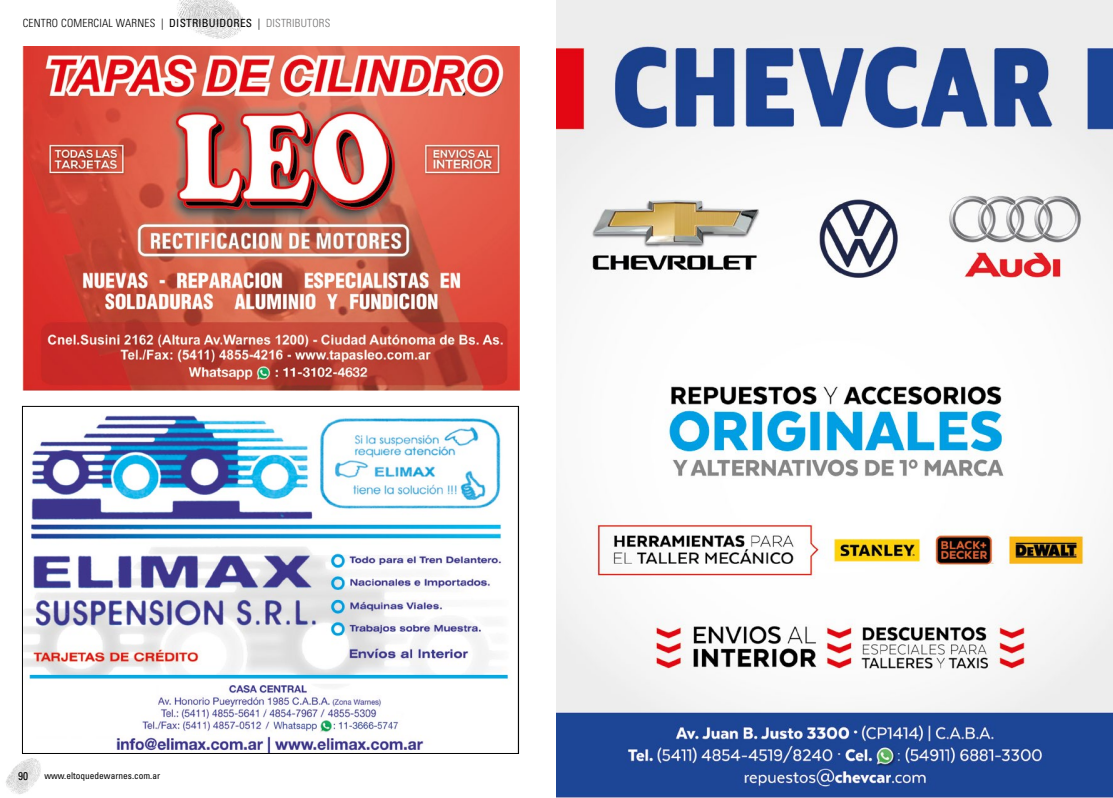
<style>
.page{position:relative;width:1113px;height:798px;background:#fff}
.page>*{position:absolute;margin:0;border:0;box-sizing:border-box;transform-origin:0 0}
.t1{font:300 condensed 11.25px "Univers LT Std";letter-spacing:.02em;color:#000}
.t2{font:condensed 11.25px "Univers LT Std";color:#000}
.t3{font:condensed 9.38px "Univers LT Std";color:#000}
.s1{font-weight:400}
.s2{color:#706f6f}
</style>
<div class="page">
<img style="left:6px;top:758px;width:35px;height:36px">
<img style="left:177px;top:0;width:67px;height:39px">
<img style="left:23px;top:46px;width:497px;height:345px">
<img style="left:24px;top:415px;width:485px;height:336px">
<img style="left:556px;top:0;width:557px;height:797px">
<p class="t1" style="left:23px;top:16px;width:309px">CENTRO COMERCIAL WARNES | <span class="s1">DISTRIBUIDORES</span> | <span class="s2">DISTRIBUTORS</span></p>
<p class="t2" style="left:18px;top:768px;width:11px">90</p>
<p class="t3" style="left:44px;top:769px;width:117px">www.eltoquedewarnes.com.ar</p>
</div>
